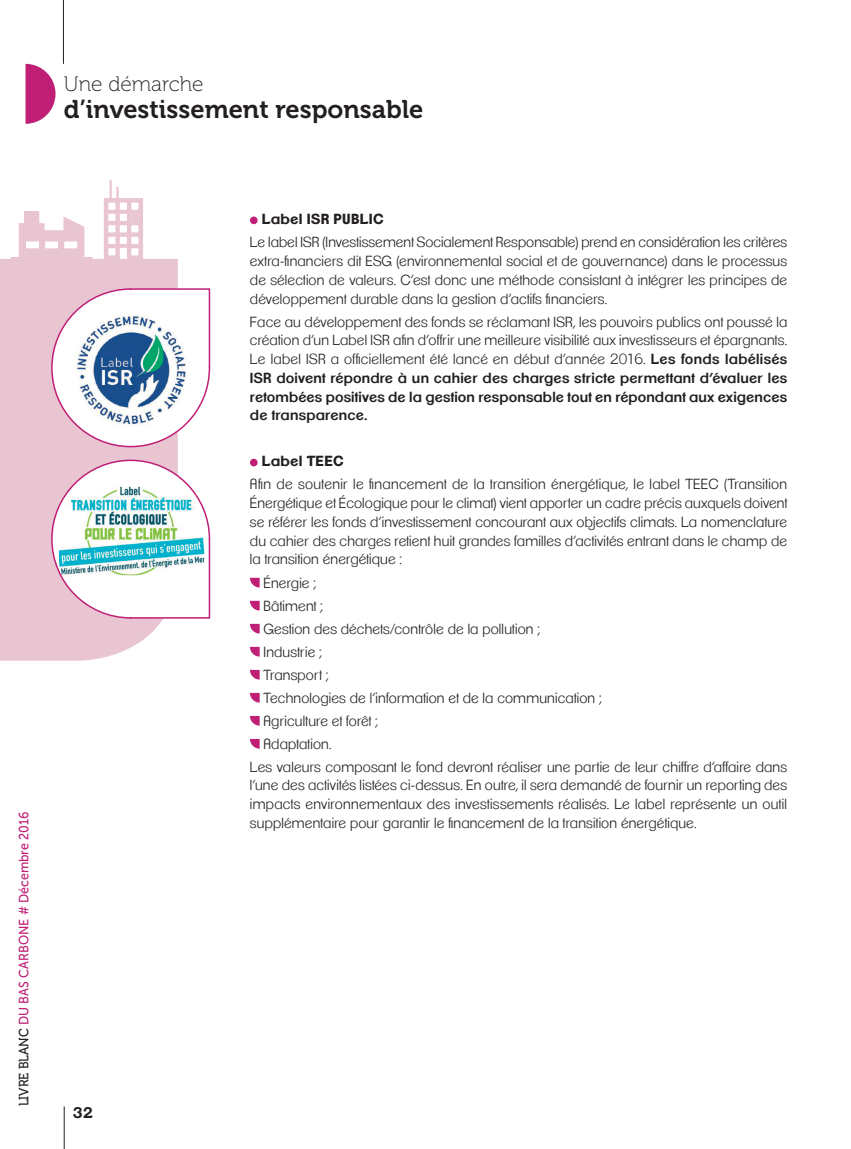
<style>
.page{position:relative;width:851px;height:1149px;background:#fff}
.page>*{position:absolute;margin:0;border:0;box-sizing:border-box;transform-origin:0 0}
.t1{font:25.5px "Museo 700";color:#231f20}
.t2{font:21px "Museo 100";color:#231f20}
.t3{font:700 15px "Clemente P Dam";color:#231f20}
.t4{font:300 14.25px/18.8px "Clemente P Dae";letter-spacing:.015em;color:#231f20;text-align:justify}
.t5{font:600 14.25px/18.8px "Clemente P Dak";letter-spacing:.01em;color:#231f20;text-align:justify}
.t6{font:700 14.25px "Clemente P Dam";letter-spacing:.015em;color:#231f20}
.t7{font:13.5px "Museo Sans 500";color:#bf1f75;scale:.92 1}
.s1{font-family:"Museo 500";color:#231f20}
.s2{font-family:"Clemente P Dak";font-weight:600}
</style>
<div class="page">
<div style="left:0;top:259px;width:178px;height:401px;background:#e9c5d2"></div>
<svg style="left:50px;top:0;width:161px;height:448px"></svg>
<svg style="left:50px;top:458px;width:161px;height:690px"></svg>
<div style="left:250px;top:216px;width:7px;height:8px;background:#bf1f75;border-radius:50%"></div>
<div style="left:250px;top:458px;width:7px;height:8px;background:#bf1f75;border-radius:50%"></div>
<svg style="left:250px;top:577px;width:9px;height:10px"></svg>
<svg style="left:250px;top:600px;width:9px;height:10px"></svg>
<svg style="left:250px;top:623px;width:9px;height:10px"></svg>
<svg style="left:250px;top:646px;width:9px;height:10px"></svg>
<svg style="left:250px;top:669px;width:9px;height:10px"></svg>
<svg style="left:250px;top:692px;width:9px;height:10px"></svg>
<svg style="left:250px;top:715px;width:9px;height:10px"></svg>
<svg style="left:250px;top:739px;width:9px;height:9px"></svg>
<svg style="left:26px;top:64px;width:29px;height:60px"></svg>
<svg style="left:11px;top:211px;width:82px;height:52px"></svg>
<hr style="left:63px;top:0;width:1px;height:64px;background:#231f20">
<hr style="left:64px;top:1106px;width:1px;height:42px;background:#231f20">
<h2 class="t2" style="left:64px;top:73px;width:141px">Une démarche</h2>
<h1 class="t1" style="left:64px;top:95px;width:361px">d’investissement responsable</h1>
<p class="t7" style="left:17px;top:1106px;width:322px;rotate:-90deg"><span class="s1">LIVRE BLANC</span> du BAS CARBONE # Décembre 2016</p>
<p class="t3" style="left:72px;top:1103px;width:23px">32</p>
<p class="t6" style="left:262px;top:210px;width:123px">Label ISR PUBLIC</p>
<p class="t4" style="left:250px;top:233px;width:538px">Le label ISR (Investissement Socialement Responsable) prend en considération les critères extra-financiers dit ESG (environnemental social et de gouvernance) dans le processus de sélection de valeurs. C’est donc une méthode consistant à intégrer les principes de développement durable dans la gestion d’actifs financiers.</p>
<p class="t4" style="left:250px;top:312px;width:538px">Face au développement des fonds se réclamant ISR, les pouvoirs publics ont poussé la création d’un Label ISR afin d’offrir une meilleure visibilité aux investisseurs et épargnants.<br>Le label ISR a officiellement été lancé en début d’année 2016. <span class="s2">Les fonds labélisés</span></p>
<p class="t5" style="left:250px;top:368px;width:538px">ISR doivent répondre à un cahier des charges stricte permettant d’évaluer les retombées positives de la gestion responsable tout en répondant aux exigences de transparence.</p>
<p class="t6" style="left:262px;top:452px;width:83px">Label TEEC</p>
<p class="t4" style="left:250px;top:475px;width:538px">Afin de soutenir le financement de la transition énergétique, le label TEEC (Transition Énergétique et Écologique pour le climat) vient apporter un cadre précis auxquels doivent se référer les fonds d’investissement concourant aux objectifs climats. La nomenclature du cahier des charges retient huit grandes familles d’activités entrant dans le champ de la transition énergétique :</p>
<p class="t4" style="left:263px;top:573px;width:54px">Énergie ;</p>
<p class="t4" style="left:263px;top:596px;width:61px">Bâtiment ;</p>
<p class="t4" style="left:263px;top:619px;width:278px">Gestion des déchets/contrôle de la pollution ;</p>
<p class="t4" style="left:263px;top:642px;width:60px">Industrie ;</p>
<p class="t4" style="left:263px;top:665px;width:66px">Transport ;</p>
<p class="t4" style="left:263px;top:688px;width:339px">Technologies de l’information et de la communication ;</p>
<p class="t4" style="left:263px;top:711px;width:116px">Agriculture et forêt ;</p>
<p class="t4" style="left:263px;top:734px;width:70px">Adaptation.</p>
<p class="t4" style="left:250px;top:757px;width:538px">Les valeurs composant le fond devront réaliser une partie de leur chiffre d’affaire dans</p>
<p class="t4" style="left:250px;top:775px;width:538px">l’une des activités listées ci-dessus. En outre, il sera demandé de fournir un reporting des impacts environnementaux des investissements réalisés. Le label représente un outil supplémentaire pour garantir le financement de la transition énergétique.</p>
</div>
